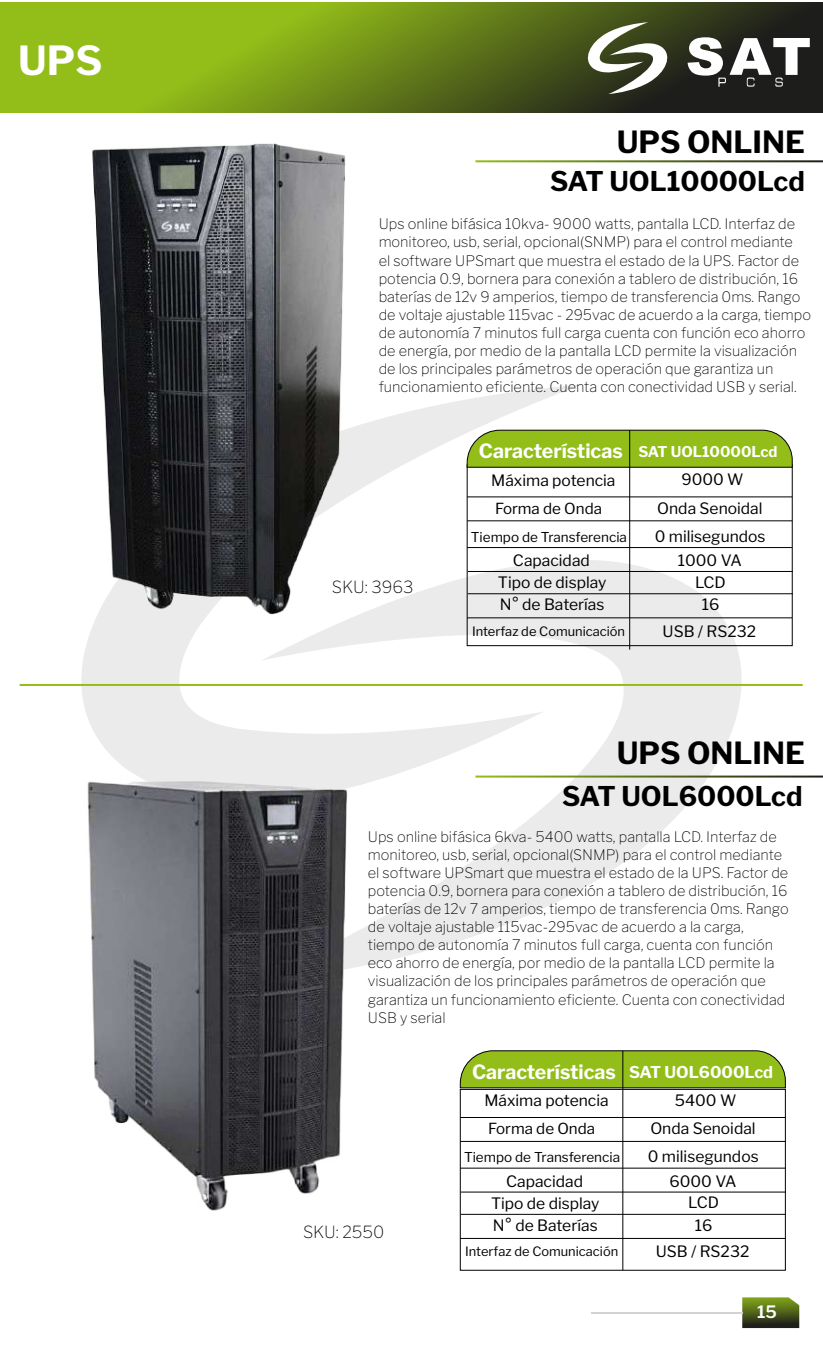
<style>
.page{position:relative;width:823px;height:1361px;background:#fff}
.page>*{position:absolute;margin:0;border:0;box-sizing:border-box;transform-origin:0 0}
.t1{font:700 39.8px "Libre Franklin";color:#fff}
.t2{font:700 30.4px "Libre Franklin";color:#000}
.t3{font:700 27px "Libre Franklin";color:#000}
.t4{font:700 19.6px "Libre Franklin";color:#fff}
.t5{font:600 17px "Libre Franklin";color:#fff}
.t6{font:100 16.6px "Libre Franklin";color:#000}
.t7{font:700 16.2px "Libre Franklin";color:#fff}
.t8{font:15.6px/28.4px "Libre Franklin";color:#000;text-align:center}
.t9{font:15.2px "Libre Franklin";color:#000}
.t10{font:700 14.8px "Libre Franklin";color:#fff}
.t11{font:100 14.4px/18px "Libre Franklin";color:#000}
.t12{font:13.6px "Libre Franklin";color:#000}
.t13{font:12.8px "Libre Franklin";color:#000}
</style>
<div class="page">
<svg style="left:81px;top:385px;width:501px;height:378px;fill:#ebebeb"></svg>
<svg style="left:251px;top:643px;width:490px;height:314px"></svg>
<img style="left:87px;top:763px;width:317px;height:448px">
<img style="left:81px;top:143px;width:394px;height:500px">
<svg style="left:741px;top:1297px;width:57px;height:31px;background:#556626"></svg>
<hr style="left:590px;top:1312px;width:151px;height:1px;background:#d1d3d4">
<svg style="left:0;top:2px;width:822px;height:110px;background:#6a8619"></svg>
<svg style="left:582px;top:22px;width:90px;height:72px"></svg>
<svg style="left:687px;top:37px;width:122px;height:50px"></svg>
<svg style="left:466px;top:468px;width:326px;height:178px"></svg>
<svg style="left:466px;top:430px;width:326px;height:38px;background:#90b721"></svg>
<hr style="left:629px;top:430px;width:1px;height:219px;background:#000">
<hr style="left:467px;top:496px;width:324px;height:1px;background:#000">
<hr style="left:467px;top:520px;width:324px;height:1px;background:#000">
<hr style="left:467px;top:547px;width:324px;height:1px;background:#000">
<hr style="left:20px;top:684px;width:782px;height:2px;background:#93be19">
<hr style="left:475px;top:775px;width:347px;height:2px;background:#fff">
<hr style="left:467px;top:571px;width:325px;height:1px;background:#000">
<hr style="left:467px;top:593px;width:325px;height:1px;background:#000">
<hr style="left:467px;top:617px;width:324px;height:1px;background:#000">
<svg style="left:459px;top:1089px;width:326px;height:181px"></svg>
<svg style="left:459px;top:1050px;width:326px;height:38px;background:#90b721"></svg>
<hr style="left:622px;top:1051px;width:1px;height:219px;background:#000">
<hr style="left:460px;top:1117px;width:324px;height:1px;background:#000">
<hr style="left:460px;top:1141px;width:324px;height:1px;background:#000">
<hr style="left:460px;top:1167px;width:324px;height:1px;background:#000">
<hr style="left:460px;top:1191px;width:325px;height:1px;background:#000">
<hr style="left:460px;top:1214px;width:325px;height:1px;background:#000">
<hr style="left:460px;top:1238px;width:324px;height:1px;background:#000">
<h1 class="t1" style="left:18px;top:30px;width:86px">UPS</h1>
<h2 class="t2" style="left:616px;top:118px;width:190px">UPS ONLINE</h2>
<h3 class="t3" style="left:549px;top:160px;width:256px">SAT UOL10000Lcd</h3>
<p class="t11" style="left:378px;top:214px;width:433px">Ups online bifásica 10kva- 9000 watts, pantalla LCD. Interfaz de monitoreo, usb, serial, opcional(SNMP) para el control mediante<br>el software UPSmart que muestra el estado de la UPS. Factor de potencia 0.9, bornera para conexión a tablero de distribución, 16 baterías de 12v 9 amperios, tiempo de transferencia 0ms. Rango de voltaje ajustable 115vac - 295vac de acuerdo a la carga, tiempo de autonomía 7 minutos full carga cuenta con función eco ahorro de energía, por medio de la pantalla LCD permite la visualización de los principales parámetros de operación que garantiza un funcionamiento eficiente. Cuenta con conectividad USB y serial.</p>
<p class="t6" style="left:332px;top:574px;width:83px">SKU: 3963</p>
<h3 class="t4" style="left:478px;top:436px;width:145px">Características</h3>
<p class="t8" style="left:491px;top:464px;width:126px">Máxima potencia</p>
<p class="t9" style="left:495px;top:496px;width:108px">Forma de Onda</p>
<p class="t12" style="left:470px;top:526px;width:157px">Tiempo de Transferencia</p>
<p class="t8" style="left:512px;top:545px;width:78px">Capacidad</p>
<p class="t10" style="left:638px;top:440px;width:140px">SAT UOL10000Lcd</p>
<p class="t8" style="left:654px;top:464px;width:112px">9000 W<br>Onda Senoidal<br>0 milisegundos</p>
<p class="t8" style="left:677px;top:545px;width:65px">1000 VA</p>
<p class="t8" style="left:497px;top:567px;width:110px">Tipo de display</p>
<p class="t8" style="left:694px;top:566px;width:32px">LCD</p>
<p class="t8" style="left:499px;top:589px;width:106px">N° de Baterías</p>
<p class="t8" style="left:701px;top:589px;width:19px">16</p>
<p class="t13" style="left:472px;top:621px;width:154px">Interfaz de Comunicación</p>
<p class="t8" style="left:662px;top:615px;width:95px">USB / RS232</p>
<h2 class="t2" style="left:616px;top:729px;width:190px">UPS ONLINE</h2>
<h3 class="t3" style="left:561px;top:775px;width:242px">SAT UOL6000Lcd</h3>
<p class="t11" style="left:367px;top:826px;width:422px">Ups online bifásica 6kva- 5400 watts, pantalla LCD. Interfaz de monitoreo, usb, serial, opcional(SNMP) para el control mediante el software UPSmart que muestra el estado de la UPS. Factor de potencia 0.9, bornera para conexión a tablero de distribución, 16 baterías de 12v 7 amperios, tiempo de transferencia 0ms. Rango de voltaje ajustable 115vac-295vac de acuerdo a la carga, tiempo de autonomía 7 minutos full carga, cuenta con función eco ahorro de energía, por medio de la pantalla LCD permite la visualización de los principales parámetros de operación que garantiza un funcionamiento eficiente. Cuenta con conectividad USB y serial</p>
<p class="t6" style="left:303px;top:1219px;width:83px">SKU: 2550</p>
<h3 class="t4" style="left:472px;top:1056px;width:145px">Características</h3>
<p class="t8" style="left:484px;top:1085px;width:126px">Máxima potencia</p>
<p class="t9" style="left:488px;top:1117px;width:108px">Forma de Onda</p>
<p class="t12" style="left:464px;top:1146px;width:157px">Tiempo de Transferencia</p>
<p class="t8" style="left:505px;top:1165px;width:78px">Capacidad</p>
<p class="t7" style="left:628px;top:1059px;width:146px">SAT UOL6000Lcd</p>
<p class="t8" style="left:647px;top:1084px;width:112px">5400 W<br>Onda Senoidal<br>0 milisegundos</p>
<p class="t8" style="left:669px;top:1165px;width:68px">6000 VA</p>
<p class="t8" style="left:491px;top:1187px;width:110px">Tipo de display</p>
<p class="t8" style="left:688px;top:1187px;width:32px">LCD</p>
<p class="t8" style="left:492px;top:1209px;width:106px">N° de Baterías</p>
<p class="t8" style="left:694px;top:1209px;width:19px">16</p>
<p class="t13" style="left:465px;top:1241px;width:154px">Interfaz de Comunicación</p>
<p class="t8" style="left:655px;top:1235px;width:95px">USB / RS232</p>
<p class="t5" style="left:756px;top:1298px;width:21px">15</p>
</div>
